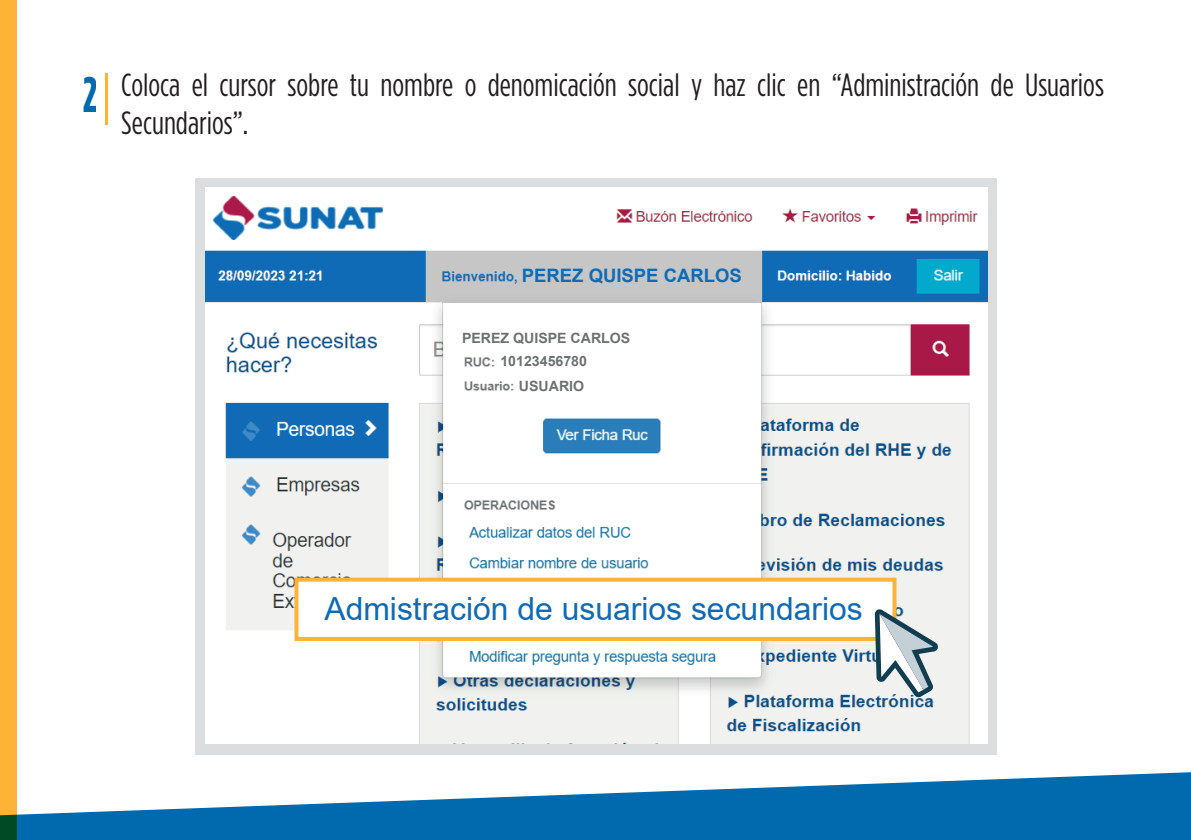
<style>
.page{position:relative;width:1191px;height:840px;background:#fff}
.page>*{position:absolute;margin:0;border:0;box-sizing:border-box;transform-origin:0 0}
.t1{font:32px/38.4px "Gotham Condensed";color:#231f20}
.t2{font:31.8px "Arial";color:#0f6bb5}
.t3{font:700 18.4px "Arial";color:#0f6bb5}
.t4{font:700 14.2px/23.4px "Arial";color:#6d7172;text-align:center}
.s1{font-weight:700;font-size:50px;color:#016aaf}
</style>
<div class="page">
<div style="left:0;top:0;width:17px;height:839px;background:#fcb337"></div>
<svg style="left:0;top:772px;width:1191px;height:67px;fill:#016aaf"></svg>
<hr style="left:105px;top:73px;width:3px;height:52px;background:#fcb337">
<div style="left:195px;top:178px;width:801px;height:576px;background:#dcdddf"></div>
<img style="left:205px;top:187px;width:782px;height:556px">
<div style="left:520px;top:267px;width:223px;height:17px;background:#c5c6c5"></div>
<div style="left:459px;top:332px;width:240px;height:12px;background:#fff"></div>
<div style="left:497px;top:357px;width:202px;height:12px;background:#fff"></div>
<div style="left:517px;top:379px;width:202px;height:12px;background:#fff"></div>
<div style="left:294px;top:577px;width:602px;height:63px;background:#fff;border:4px solid #fcb337"></div>
<svg style="left:874px;top:608px;width:64px;height:89px;background:#b6c2c6"></svg>
<p class="t1" style="left:121px;top:65px;width:984px;text-indent:-39px"><span class="s1">2</span> Coloca el cursor sobre tu nombre o denomicación social y haz clic en “Administración de Usuarios<br>Secundarios”.</p>
<p class="t3" style="left:522px;top:263px;width:221px">PEREZ QUISPE CARLOS</p>
<p class="t4" style="left:462px;top:326px;width:170px">PEREZ QUISPE CARLOS<br>10123456780</p>
<p class="t4" style="left:519px;top:374px;width:67px">USUARIO</p>
<p class="t2" style="left:324px;top:586px;width:540px">Admistración de usuarios secundarios</p>
</div>
